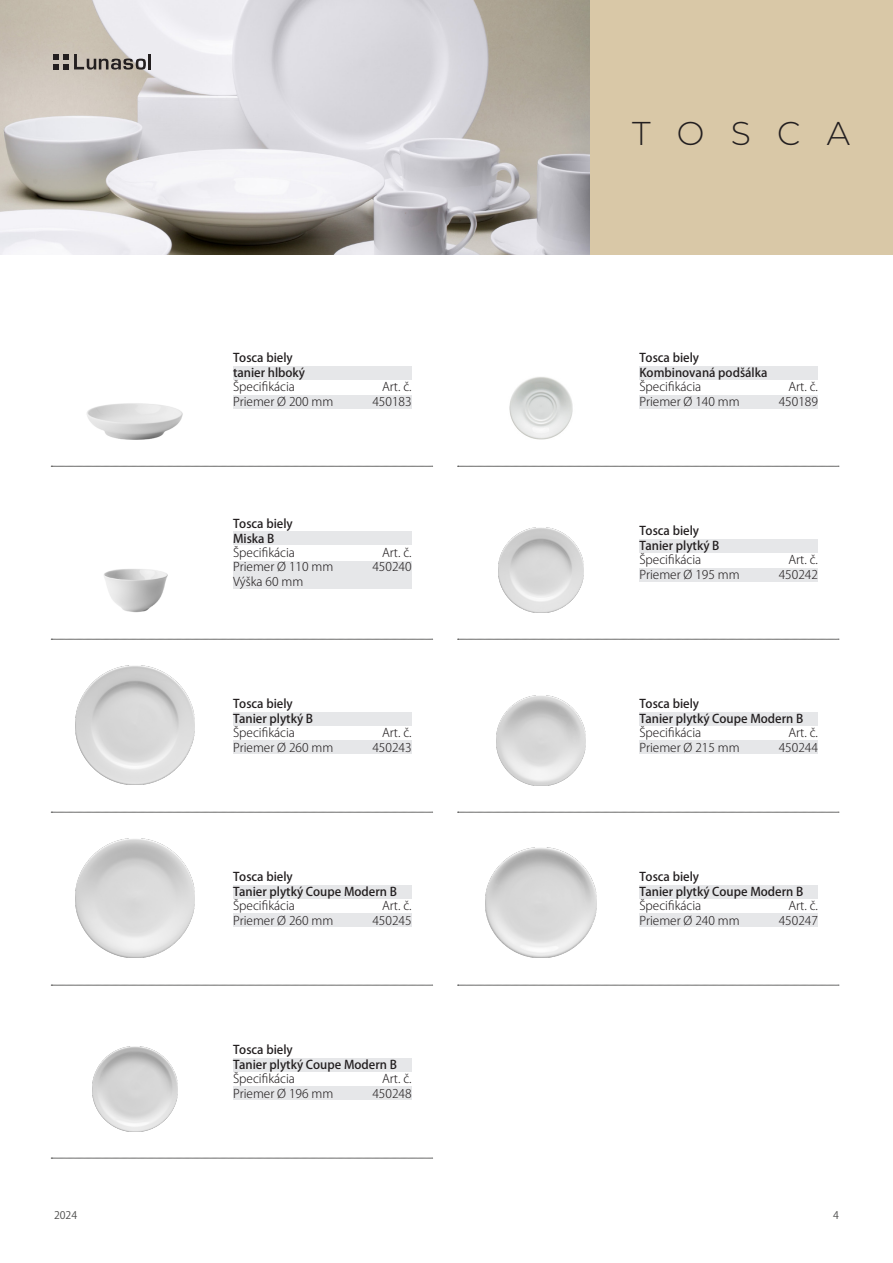
<style>
.page{position:relative;width:893px;height:1263px;background:#fff}
.page>*{position:absolute;margin:0;border:0;box-sizing:border-box;transform-origin:0 0}
.t1{font:300 33px "Montserrat";letter-spacing:.795em;color:#231f20}
.Odd{font:300 12px "Koz Go Pr 6 N";color:#231f20}
.Odd-2{font:500 12px "Koz Go Pr 6 N";color:#231f20}
.Even{font:300 12px "Koz Go Pr 6 N";color:#231f20}
.Even-2{font:500 12px "Koz Go Pr 6 N";color:#231f20}
.t2{font:10.5px "Koz Go Pr 6 N";color:#4d4d4c}
</style>
<div class="page">
<div style="left:587px;top:0;width:306px;height:255px;background:#d9c8a7"></div>
<img style="left:0;top:0;width:589px;height:255px">
<hr style="left:148px;top:54px;width:3px;height:15px;background:#231f20">
<svg style="left:53px;top:54px;width:93px;height:16px"></svg>
<svg style="left:51px;top:466px;width:382px;height:1px"></svg>
<div style="left:233px;top:366px;width:179px;height:13px;background:#e6e7e9"></div>
<div style="left:233px;top:395px;width:179px;height:13px;background:#e6e7e9"></div>
<svg style="left:458px;top:466px;width:381px;height:1px"></svg>
<div style="left:639px;top:366px;width:179px;height:13px;background:#e6e7e9"></div>
<div style="left:639px;top:395px;width:179px;height:13px;background:#e6e7e9"></div>
<svg style="left:51px;top:639px;width:382px;height:1px"></svg>
<div style="left:233px;top:532px;width:179px;height:13px;background:#e6e7e9"></div>
<div style="left:233px;top:560px;width:179px;height:28px;background:#e6e7e9"></div>
<svg style="left:458px;top:639px;width:381px;height:1px"></svg>
<div style="left:639px;top:539px;width:179px;height:13px;background:#e6e7e9"></div>
<div style="left:639px;top:568px;width:179px;height:13px;background:#e6e7e9"></div>
<svg style="left:51px;top:812px;width:382px;height:1px"></svg>
<div style="left:233px;top:712px;width:179px;height:13px;background:#e6e7e9"></div>
<div style="left:233px;top:741px;width:179px;height:13px;background:#e6e7e9"></div>
<svg style="left:458px;top:812px;width:381px;height:1px"></svg>
<div style="left:639px;top:712px;width:179px;height:13px;background:#e6e7e9"></div>
<div style="left:639px;top:741px;width:179px;height:13px;background:#e6e7e9"></div>
<svg style="left:51px;top:985px;width:382px;height:1px"></svg>
<div style="left:233px;top:885px;width:179px;height:13px;background:#e6e7e9"></div>
<div style="left:233px;top:914px;width:179px;height:13px;background:#e6e7e9"></div>
<svg style="left:458px;top:985px;width:381px;height:1px"></svg>
<div style="left:639px;top:885px;width:179px;height:13px;background:#e6e7e9"></div>
<div style="left:639px;top:914px;width:179px;height:13px;background:#e6e7e9"></div>
<svg style="left:51px;top:1158px;width:382px;height:1px"></svg>
<div style="left:233px;top:1058px;width:179px;height:13px;background:#e6e7e9"></div>
<div style="left:233px;top:1087px;width:179px;height:13px;background:#e6e7e9"></div>
<img style="left:87px;top:403px;width:96px;height:37px">
<img style="left:509px;top:377px;width:64px;height:63px">
<img style="left:104px;top:569px;width:64px;height:44px">
<img style="left:498px;top:528px;width:85px;height:85px">
<img style="left:75px;top:666px;width:119px;height:119px">
<img style="left:496px;top:695px;width:90px;height:90px">
<img style="left:75px;top:839px;width:119px;height:119px">
<img style="left:486px;top:847px;width:110px;height:111px">
<img style="left:92px;top:1047px;width:85px;height:85px">
<p class="Even-2" style="left:233px;top:351px;width:61px">Tosca biely</p>
<p class="Odd-2" style="left:233px;top:366px;width:74px">tanier hlboký</p>
<p class="Even" style="left:233px;top:380px;width:63px">Špecifikácia</p>
<p class="Odd" style="left:382px;top:380px;width:31px">Art. č.</p>
<p class="Odd" style="left:233px;top:394px;width:102px">Priemer Ø 200 mm</p>
<p class="Odd" style="left:372px;top:394px;width:41px">450183</p>
<p class="Even-2" style="left:233px;top:517px;width:61px">Tosca biely</p>
<p class="Odd-2" style="left:233px;top:531px;width:43px">Miska B</p>
<p class="Even" style="left:233px;top:546px;width:63px">Špecifikácia</p>
<p class="Odd" style="left:382px;top:546px;width:31px">Art. č.</p>
<p class="Odd" style="left:233px;top:560px;width:102px">Priemer Ø 110 mm</p>
<p class="Odd" style="left:372px;top:560px;width:41px">450240</p>
<p class="Odd" style="left:233px;top:575px;width:72px">Výška 60 mm</p>
<p class="Even-2" style="left:233px;top:697px;width:61px">Tosca biely</p>
<p class="Odd-2" style="left:233px;top:712px;width:82px">Tanier plytký B</p>
<p class="Even" style="left:233px;top:726px;width:63px">Špecifikácia</p>
<p class="Odd" style="left:382px;top:726px;width:31px">Art. č.</p>
<p class="Odd" style="left:233px;top:740px;width:102px">Priemer Ø 260 mm</p>
<p class="Odd" style="left:372px;top:740px;width:41px">450243</p>
<p class="Even-2" style="left:233px;top:870px;width:61px">Tosca biely</p>
<p class="Odd-2" style="left:233px;top:884px;width:165px">Tanier plytký Coupe Modern B</p>
<p class="Even" style="left:233px;top:899px;width:63px">Špecifikácia</p>
<p class="Odd" style="left:382px;top:899px;width:31px">Art. č.</p>
<p class="Odd" style="left:233px;top:913px;width:102px">Priemer Ø 260 mm</p>
<p class="Odd" style="left:372px;top:913px;width:41px">450245</p>
<p class="Even-2" style="left:233px;top:1043px;width:61px">Tosca biely</p>
<p class="Odd-2" style="left:233px;top:1057px;width:165px">Tanier plytký Coupe Modern B</p>
<p class="Even" style="left:233px;top:1072px;width:63px">Špecifikácia</p>
<p class="Odd" style="left:382px;top:1072px;width:31px">Art. č.</p>
<p class="Odd" style="left:233px;top:1086px;width:102px">Priemer Ø 196 mm</p>
<p class="Odd" style="left:372px;top:1086px;width:41px">450248</p>
<h1 class="t1" style="left:632px;top:110px;width:219px">TOSCA</h1>
<p class="Even-2" style="left:639px;top:351px;width:61px">Tosca biely</p>
<p class="Odd-2" style="left:639px;top:366px;width:130px">Kombinovaná podšálka</p>
<p class="Even" style="left:639px;top:380px;width:63px">Špecifikácia</p>
<p class="Odd" style="left:788px;top:380px;width:31px">Art. č.</p>
<p class="Odd" style="left:639px;top:394px;width:102px">Priemer Ø 140 mm</p>
<p class="Odd" style="left:779px;top:394px;width:41px">450189</p>
<p class="Even-2" style="left:639px;top:524px;width:61px">Tosca biely</p>
<p class="Odd-2" style="left:639px;top:539px;width:82px">Tanier plytký B</p>
<p class="Even" style="left:639px;top:553px;width:63px">Špecifikácia</p>
<p class="Odd" style="left:788px;top:553px;width:31px">Art. č.</p>
<p class="Odd" style="left:639px;top:567px;width:102px">Priemer Ø 195 mm</p>
<p class="Odd" style="left:779px;top:567px;width:41px">450242</p>
<p class="Even-2" style="left:639px;top:697px;width:61px">Tosca biely</p>
<p class="Odd-2" style="left:639px;top:712px;width:165px">Tanier plytký Coupe Modern B</p>
<p class="Even" style="left:639px;top:726px;width:63px">Špecifikácia</p>
<p class="Odd" style="left:788px;top:726px;width:31px">Art. č.</p>
<p class="Odd" style="left:639px;top:740px;width:102px">Priemer Ø 215 mm</p>
<p class="Odd" style="left:779px;top:740px;width:41px">450244</p>
<p class="Even-2" style="left:639px;top:870px;width:61px">Tosca biely</p>
<p class="Odd-2" style="left:639px;top:884px;width:165px">Tanier plytký Coupe Modern B</p>
<p class="Even" style="left:639px;top:899px;width:63px">Špecifikácia</p>
<p class="Odd" style="left:788px;top:899px;width:31px">Art. č.</p>
<p class="Odd" style="left:639px;top:913px;width:102px">Priemer Ø 240 mm</p>
<p class="Odd" style="left:779px;top:913px;width:41px">450247</p>
<p class="t2" style="left:54px;top:1209px;width:25px">2024</p>
<p class="t2" style="left:833px;top:1209px;width:7px">4</p>
</div>
